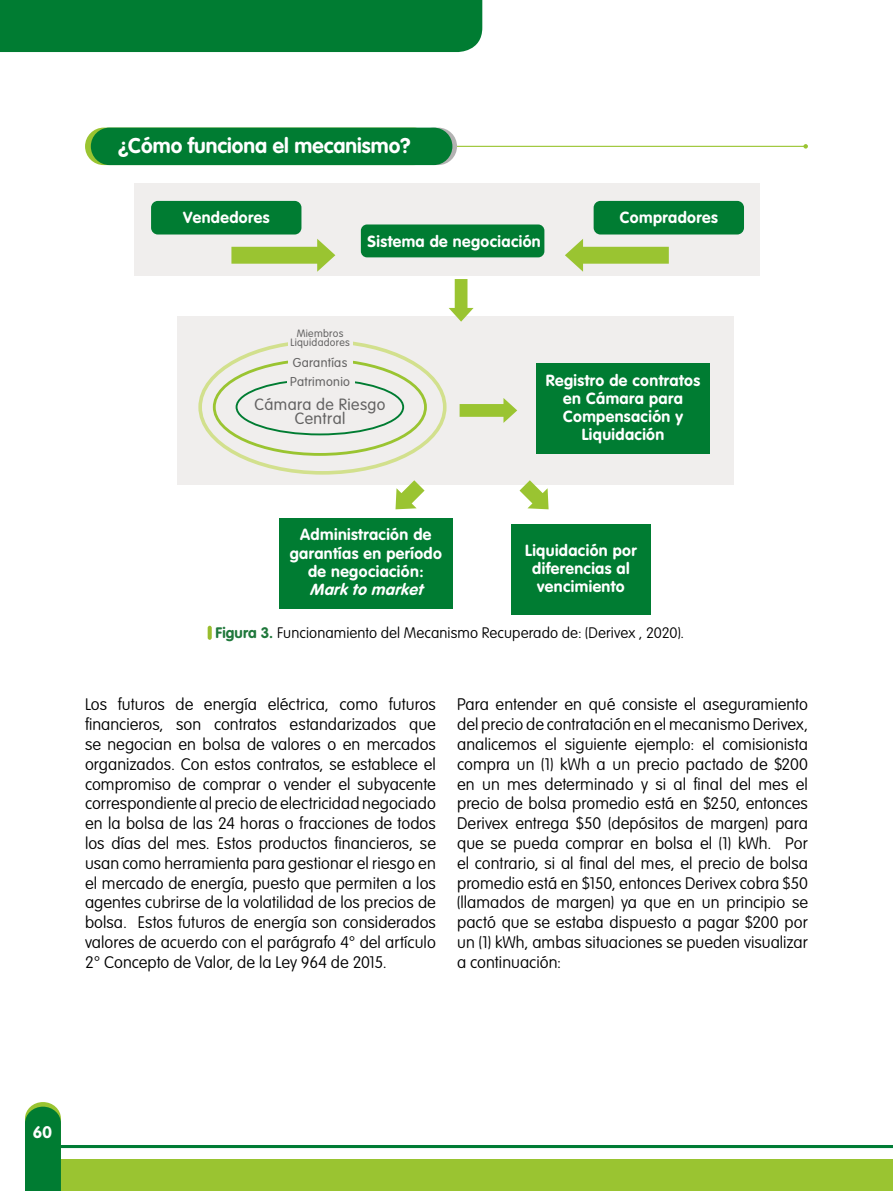
<style>
.page{position:relative;width:893px;height:1191px;background:#fff}
.page>*{position:absolute;margin:0;border:0;box-sizing:border-box;transform-origin:0 0}
.t1{font:700 21px "VAG Rounded Std";color:#fff}
.t2{font:100 16.5px/19.8px "VAG Rounded Std";color:#000;text-align:justify}
.t3{font:700 16.5px "VAG Rounded Std";color:#fff}
.t4{font:300 16.05px/13.2px "VAG Rounded Std";letter-spacing:.025em;color:#646363;text-align:center}
.t5{font:700 15.9px/18.1px "VAG Rounded Std";letter-spacing:.025em;color:#fff;text-align:center}
.t6{font:italic 700 15.9px "VAG Rounded Std";color:#fff}
.t7{font:100 15px "VAG Rounded Std";letter-spacing:.005em;color:#000}
.t8{font:300 12.6px "VAG Rounded Std";letter-spacing:.025em;color:#646363}
.t9{font:300 10.5px/9.6px "VAG Rounded Std";letter-spacing:.025em;color:#646363;text-align:center}
.s1{font-weight:700;color:#1f783b}
</style>
<div class="page">
<hr style="left:33px;top:1145px;width:860px;height:3px;background:#007d39">
<div style="left:0;top:0;width:482px;height:52px;background:#007c32"></div>
<hr style="left:34px;top:1145px;width:859px;height:2px;background:#007c32">
<div style="left:30px;top:1159px;width:863px;height:32px;background:#9ac431"></div>
<svg style="left:25px;top:1102px;width:36px;height:89px;background:#12853a"></svg>
<hr style="left:450px;top:146px;width:356px;height:1px;background:#9ac431">
<svg style="left:803px;top:144px;width:5px;height:5px"></svg>
<svg style="left:415px;top:128px;width:42px;height:37px"></svg>
<svg style="left:85px;top:128px;width:20px;height:37px"></svg>
<div style="left:91px;top:128px;width:361px;height:37px;background:#007c32;border-radius:19px"></div>
<div style="left:177px;top:316px;width:557px;height:169px;background:#f0eeed"></div>
<div style="left:134px;top:184px;width:625px;height:92px;background:#f0eeed"></div>
<svg style="left:231px;top:239px;width:104px;height:33px"></svg>
<svg style="left:449px;top:279px;width:25px;height:43px"></svg>
<svg style="left:395px;top:480px;width:30px;height:29px"></svg>
<svg style="left:520px;top:480px;width:29px;height:29px"></svg>
<svg style="left:460px;top:398px;width:57px;height:25px"></svg>
<svg style="left:565px;top:239px;width:104px;height:33px"></svg>
<div style="left:151px;top:201px;width:150px;height:33px;background:#007c32;border-radius:7px"></div>
<div style="left:536px;top:363px;width:174px;height:91px;background:#007c32"></div>
<div style="left:594px;top:201px;width:150px;height:33px;background:#007c32;border-radius:7px"></div>
<div style="left:279px;top:518px;width:174px;height:91px;background:#007c32"></div>
<div style="left:511px;top:524px;width:140px;height:91px;background:#007c32"></div>
<div style="left:361px;top:224px;width:183px;height:33px;background:#007c32;border-radius:6px"></div>
<div style="left:236px;top:379px;width:168px;height:56px;border:2px solid #007c32;border-radius:50%"></div>
<div style="left:287px;top:375px;width:67px;height:16px;background:#f0eeed"></div>
<svg style="left:208px;top:626px;width:4px;height:14px"></svg>
<p class="t1" style="left:118px;top:133px;width:294px">¿Cómo funciona el mecanismo?</p>
<p class="t5" style="left:183px;top:209px;width:88px">Vendedores</p>
<p class="t5" style="left:620px;top:209px;width:100px">Compradores</p>
<p class="t5" style="left:368px;top:233px;width:175px">Sistema de negociación</p>
<p class="t9" style="left:290px;top:329px;width:61px">Miembros<br>Liquidadores</p>
<p class="t8" style="left:293px;top:355px;width:56px">Garantías</p>
<p class="t8" style="left:290px;top:374px;width:61px">Patrimonio</p>
<p class="t4" style="left:255px;top:399px;width:132px">Cámara de Riesgo<br>Central</p>
<p class="t5" style="left:290px;top:526px;width:154px">Administración de garantías en período de negociación:</p>
<p class="t6" style="left:310px;top:580px;width:119px">Markto market</p>
<p class="t5" style="left:546px;top:372px;width:156px">Registro de contratos en Cámara para<br>Compensación y<br>Liquidación</p>
<p class="t5" style="left:525px;top:541px;width:113px">Liquidación por diferencias al vencimiento</p>
<p class="t7" style="left:216px;top:624px;width:470px"><span class="s1">Figura 3.</span> Funcionamiento del Mecanismo Recuperado de: (Derivex , 2020).</p>
<p class="t2" style="left:85px;top:695px;width:352px">Los futuros de energía eléctrica, como futuros financieros, son contratos estandarizados que se negocian en bolsa de valores o en mercados organizados. Con estos contratos, se establece el compromiso de comprar o vender el subyacente correspondiente al precio de electricidad negociado en la bolsa de las 24 horas o fracciones de todos los días del mes. Estos productos financieros, se usan como herramienta para gestionar el riesgo en el mercado de energía, puesto que permiten a los agentes cubrirse de la volatilidad de los precios de bolsa. Estos futuros de energía son considerados valores de acuerdo con el parágrafo 4° del artículo 2° Concepto de Valor, de la Ley 964 de 2015.</p>
<p class="t2" style="left:457px;top:695px;width:352px">Para entender en qué consiste el aseguramiento del precio de contratación en el mecanismo Derivex, analicemos el siguiente ejemplo: el comisionista compra un (1) kWh a un precio pactado de $200 en un mes determinado y si al final del mes el precio de bolsa promedio está en $250, entonces Derivex entrega $50 (depósitos de margen) para que se pueda comprar en bolsa el (1) kWh. Por el contrario, si al final del mes, el precio de bolsa promedio está en $150, entonces Derivex cobra $50 (llamados de margen) ya que en un principio se pactó que se estaba dispuesto a pagar $200 por un (1) kWh, ambas situaciones se pueden visualizar a continuación:</p>
<p class="t3" style="left:33px;top:1122px;width:20px">60</p>
</div>
